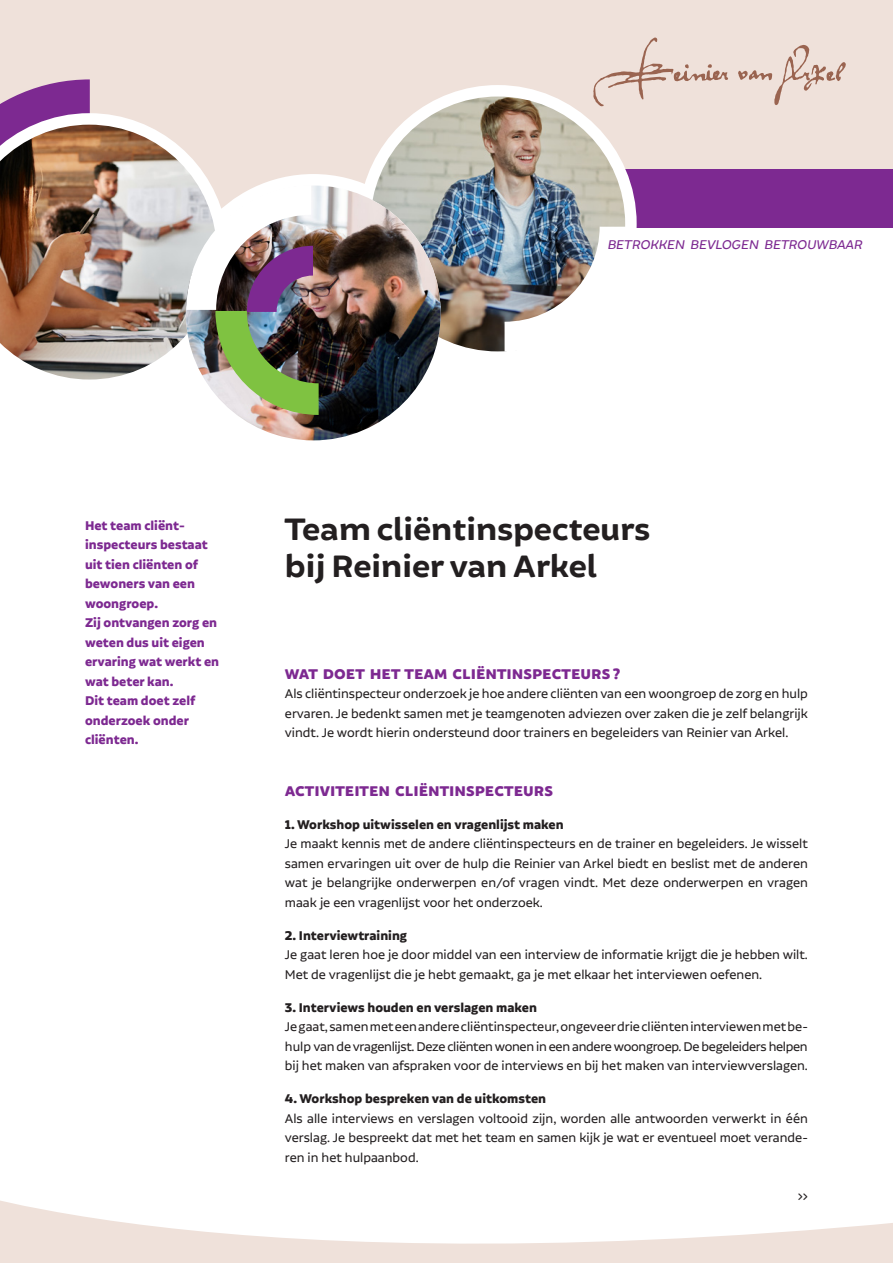
<style>
.page{position:relative;width:893px;height:1263px;background:#fff}
.page>*{position:absolute;margin:0;border:0;box-sizing:border-box;transform-origin:0 0}
.t1{font:700 33px "Brocha";color:#231f20}
.t2{font:15px/19.5px "Alvar Essential";color:#231f20;text-align:justify}
.t3{font:700 15px/19.5px "Alvar Essential";color:#7d2991}
.t4{font:700 15px "Alvar Essential";color:#231f20}
.t5{font:900 15px "Brocha";color:#7d2991}
.t6{font:italic 13.5px "Brocha";color:#7d2991}
</style>
<div class="page">
<div style="left:0;top:0;width:893px;height:219px;background:#efe1da"></div>
<div style="left:408px;top:169px;width:485px;height:58px;background:#7d2991"></div>
<svg style="left:611px;top:37px;width:235px;height:68px"></svg>
<svg style="left:0;top:74px;width:648px;height:367px"></svg>
<img style="left:0;top:125px;width:217px;height:255px">
<img style="left:370px;top:97px;width:255px;height:254px;border-radius:127px">
<img style="left:186px;top:185px;width:255px;height:255px;border-radius:127px">
<img style="left:505px;top:227px;width:124px;height:124px">
<img style="left:186px;top:185px;width:133px;height:230px">
<svg style="left:0;top:1200px;width:893px;height:63px"></svg>
<p class="t6" style="left:607px;top:237px;width:257px">BETROKKEN BEVLOGEN BETROUWBAAR</p>
<p class="t3" style="left:85px;top:515px;width:101px">Het team cliënt-</p>
<p class="t3" style="left:85px;top:534px;width:124px">inspecteurs bestaat</p>
<p class="t3" style="left:85px;top:554px;width:114px">uit tien cliënten of</p>
<p class="t3" style="left:85px;top:573px;width:112px">bewoners van een woongroep.</p>
<p class="t3" style="left:85px;top:612px;width:136px">Zij ontvangen zorg en weten dus uit eigen ervaring wat werkt en wat beter kan.</p>
<p class="t3" style="left:85px;top:690px;width:112px">Dit team doet zelf</p>
<p class="t3" style="left:85px;top:710px;width:106px">onderzoek onder</p>
<p class="t3" style="left:85px;top:729px;width:55px">cliënten.</p>
<p class="t1" style="left:285px;top:509px;width:367px">Team cliëntinspecteurs</p>
<p class="t1" style="left:285px;top:546px;width:313px">bij Reinier van Arkel</p>
<p class="t5" style="left:285px;top:664px;width:337px">WAT DOET HET TEAM CLIËNTINSPECTEURS ?</p>
<p class="t2" style="left:285px;top:684px;width:524px">Als cliëntinspecteur onderzoek je hoe andere cliënten van een woongroep de zorg en hulp ervaren. Je bedenkt samen met je teamgenoten adviezen over zaken die je zelf belangrijk vindt. Je wordt hierin ondersteund door trainers en begeleiders van Reinier van Arkel.</p>
<p class="t5" style="left:285px;top:781px;width:270px">ACTIVITEITEN CLIËNTINSPECTEURS</p>
<p class="t4" style="left:285px;top:816px;width:280px">1. Workshop uitwisselen en vragenlijst maken</p>
<p class="t2" style="left:285px;top:834px;width:524px">Je maakt kennis met de andere cliëntinspecteurs en de trainer en begeleiders. Je wisselt samen ervaringen uit over de hulp die Reinier van Arkel biedt en beslist met de anderen wat je belangrijke onderwerpen en/of vragen vindt. Met deze onderwerpen en vragen maak je een vragenlijst voor het onderzoek.</p>
<p class="t4" style="left:285px;top:927px;width:124px">2. Interviewtraining</p>
<p class="t2" style="left:285px;top:945px;width:524px">Je gaat leren hoe je door middel van een interview de informatie krijgt die je hebben wilt.<br>Met de vragenlijst die je hebt gemaakt, ga je met elkaar het interviewen oefenen.</p>
<p class="t4" style="left:285px;top:999px;width:254px">3. Interviews houden en verslagen maken</p>
<p class="t2" style="left:285px;top:1017px;width:524px">Je gaat, samen met een andere cliëntinspecteur, ongeveer drie cliënten interviewen met be&shy;hulp van de vragenlijst. Deze cliënten wonen in een andere woongroep. De begeleiders helpen bij het maken van afspraken voor de interviews en bij het maken van interviewverslagen.</p>
<p class="t4" style="left:285px;top:1090px;width:263px">4. Workshop bespreken van de uitkomsten</p>
<p class="t2" style="left:285px;top:1108px;width:524px">Als alle interviews en verslagen voltooid zijn, worden alle antwoorden verwerkt in één verslag. Je bespreekt dat met het team en samen kijk je wat er eventueel moet verande&shy;ren in het hulpaanbod.</p>
<p class="t2" style="left:798px;top:1186px;width:12px">&gt;&gt;</p>
</div>
